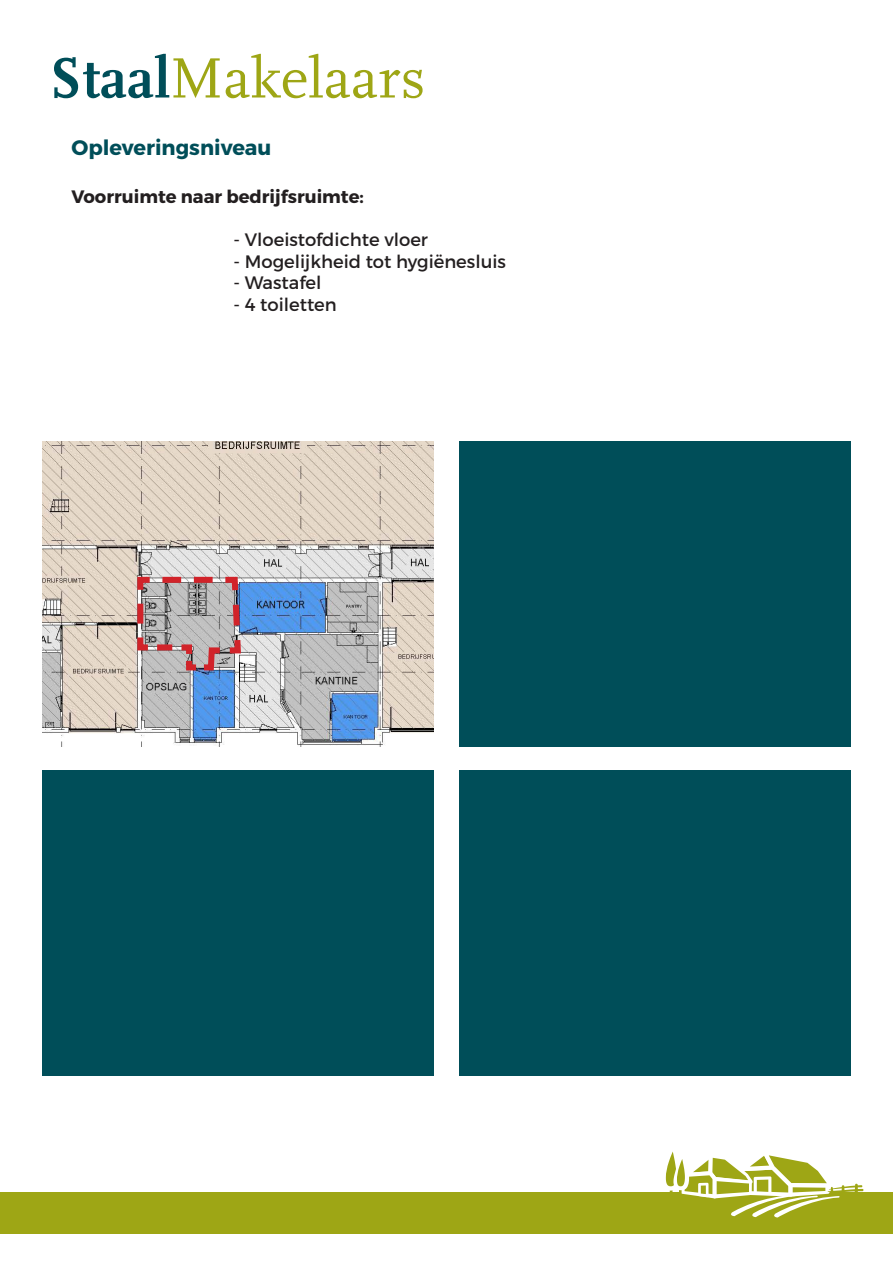
<style>
.page{position:relative;width:893px;height:1263px;background:#fff}
.page>*{position:absolute;margin:0;border:0;box-sizing:border-box;transform-origin:0 0}
.t1{font:700 21px "Montserrat";color:#004e59}
.t2{font:18px "Montserrat";color:#231f20}
.t3{font:700 18px "Montserrat";color:#231f20}
</style>
<div class="page">
<div style="left:0;top:1192px;width:893px;height:42px;background:#9ea615"></div>
<svg style="left:54px;top:54px;width:166px;height:44px"></svg>
<svg style="left:226px;top:54px;width:197px;height:44px"></svg>
<svg style="left:665px;top:1151px;width:199px;height:67px"></svg>
<div style="left:43px;top:770px;width:391px;height:305px;background:#004e59"></div>
<div style="left:459px;top:770px;width:391px;height:305px;background:#004e59"></div>
<div style="left:459px;top:441px;width:391px;height:305px;background:#004e59"></div>
<img style="left:43px;top:441px;width:390px;height:305px">
<svg style="left:134px;top:574px;width:110px;height:99px;background:#b4a0a3"></svg>
<p class="t1" style="left:72px;top:134px;width:201px">Opleveringsniveau</p>
<p class="t3" style="left:72px;top:185px;width:294px">Voorruimte naar bedrijfsruimte:</p>
<p class="t2" style="left:234px;top:228px;width:196px">- Vloeistofdichte vloer</p>
<p class="t2" style="left:234px;top:250px;width:274px">- Mogelijkheid tot hygiënesluis</p>
<p class="t2" style="left:234px;top:272px;width:89px">- Wastafel</p>
<p class="t2" style="left:234px;top:293px;width:105px">- 4 toiletten</p>
</div>
